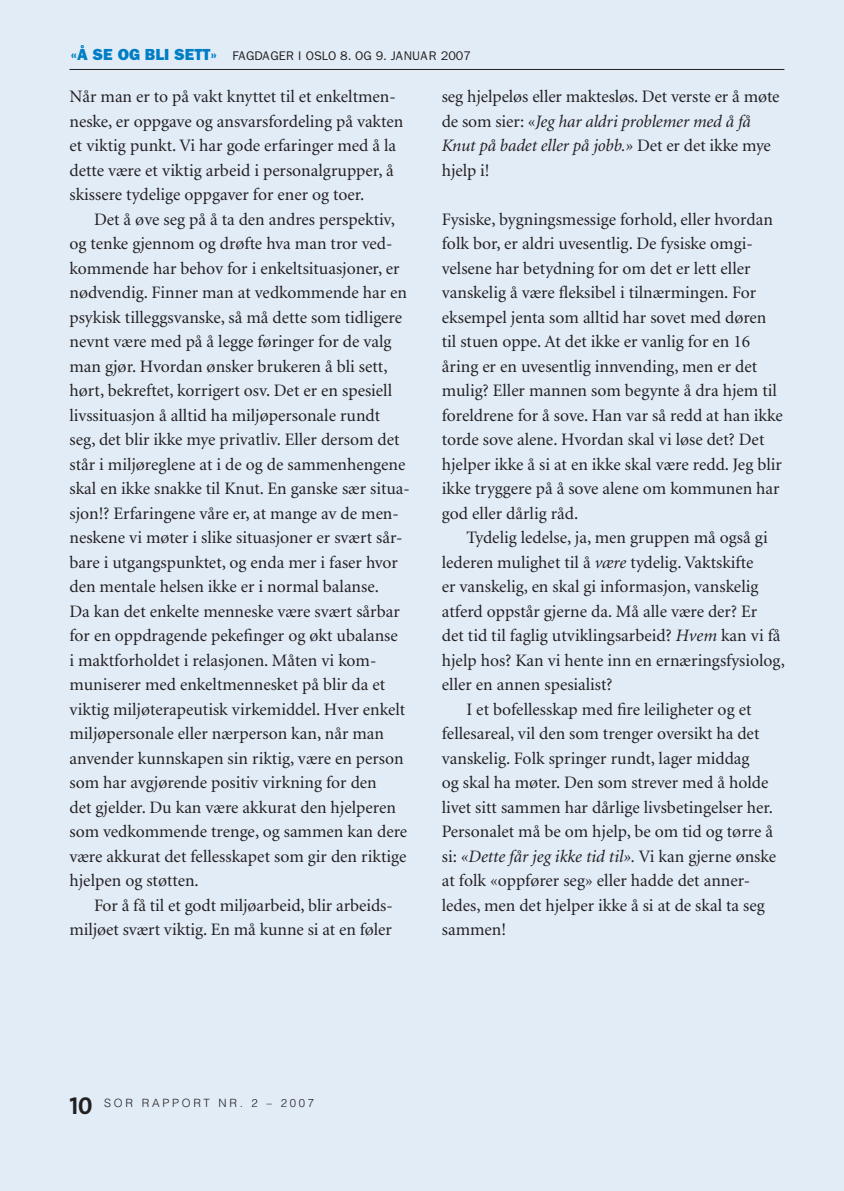
<style>
.page{position:relative;width:844px;height:1191px;background:#fff}
.page>*{position:absolute;margin:0;border:0;box-sizing:border-box;transform-origin:0 0}
.t1{font:24.5px "The Sans Bold Caps";color:#231f20}
.t2{font:17.5px/24.5px "Minion";color:#231f20}
.t3{font:italic 17.5px "Minion";color:#231f20}
.t4{font:12.6px "Franklin Gothic";color:#231f20}
.t5{font:300 11.38px "Helvetica";letter-spacing:.24em;color:#231f20}
.s1{font-weight:800;font-size:16.1px;color:#007ec5}
.s2{font-style:italic}
.s3{font-style:normal}
</style>
<div class="page">
<div style="left:0;top:0;width:843px;height:1191px;background:#e1ecf7"></div>
<hr style="left:69px;top:69px;width:715px;height:1px;background:#231f20">
<hr style="left:843px;top:0;width:1px;height:1191px;background:#e1ecf7">
<p class="t4" style="left:70px;top:49px;width:402px"><span class="s1">«Å SE OG BLI SETT»</span> FAGDAGER I OSLO 8. OG 9. JANUAR 2007</p>
<p class="t2" style="left:69px;top:85px;width:335px">Når man er to på vakt knyttet til et enkeltmen&shy;neske, er oppgave og ansvarsfordeling på vakten et viktig punkt. Vi har gode erfaringer med å la dette være et viktig arbeid i personalgrupper, å skissere tydelige oppgaver for ener og toer.</p>
<p class="t2" style="left:69px;top:207px;width:342px;text-indent:24px">Det å øve seg på å ta den andres perspektiv, og tenke gjennom og drøfte hva man tror ved&shy;kommende har behov for i enkeltsituasjoner, er nødvendig. Finner man at vedkommende har en psykisk tilleggsvanske, så må dette som tidligere nevnt være med på å legge føringer for de valg man gjør. Hvordan ønsker brukeren å bli sett, hørt, bekreftet, korrigert osv. Det er en spesiell livssituasjon å alltid ha miljøpersonale rundt seg, det blir ikke mye privatliv. Eller dersom det står i miljøreglene at i de og de sammenhengene skal en ikke snakke til Knut. En ganske sær situa&shy;sjon!? Erfaringene våre er, at mange av de men&shy;neskene vi møter i slike situasjoner er svært sår&shy;bare i utgangspunktet, og enda mer i faser hvor den mentale helsen ikke er i normal balanse.<br>Da kan det enkelte menneske være svært sårbar for en oppdragende pekefinger og økt ubalanse<br>i maktforholdet i relasjonen. Måten vi kom&shy;muniserer med enkeltmennesket på blir da et viktig miljøterapeutisk virkemiddel. Hver enkelt miljøpersonale eller nærperson kan, når man anvender kunnskapen sin riktig, være en person som har avgjørende positiv virkning for den<br>det gjelder. Du kan være akkurat den hjelperen som vedkommende trenge, og sammen kan dere være akkurat det fellesskapet som gir den riktige hjelpen og støtten.</p>
<p class="t2" style="left:69px;top:893px;width:325px;text-align:right">For å få til et godt miljøarbeid, blir arbeids&shy;miljøet svært viktig. En må kunne si at en føler</p>
<p class="t2" style="left:441px;top:85px;width:339px">seg hjelpeløs eller maktesløs. Det verste er å møte de som sier: «<span class="s2">Jeg har aldri problemer med å få Knut på badet eller på jobb.»</span> Det er det ikke mye hjelp i!</p>
<p class="t2" style="left:441px;top:207px;width:342px">Fysiske, bygningsmessige forhold, eller hvordan folk bor, er aldri uvesentlig. De fysiske omgi&shy;velsene har betydning for om det er lett eller vanskelig å være fleksibel i tilnærmingen. For eksempel jenta som alltid har sovet med døren til stuen oppe. At det ikke er vanlig for en 16 åring er en uvesentlig innvending, men er det mulig? Eller mannen som begynte å dra hjem til foreldrene for å sove. Han var så redd at han ikke torde sove alene. Hvordan skal vi løse det? Det hjelper ikke å si at en ikke skal være redd. Jeg blir ikke tryggere på å sove alene om kommunen har god eller dårlig råd.</p>
<p class="t2" style="left:466px;top:526px;width:303px">Tydelig ledelse, ja, men gruppen må også gi</p>
<p class="t2" style="left:441px;top:550px;width:313px">lederen mulighet til å <span class="s2">være</span> tydelig. Vaktskifte</p>
<p class="t2" style="left:441px;top:575px;width:318px">er vanskelig, en skal gi informasjon, vanskelig</p>
<p class="t2" style="left:441px;top:599px;width:317px">atferd oppstår gjerne da. Må alle være der? Er</p>
<p class="t2" style="left:441px;top:624px;width:340px">det tid til faglig utviklingsarbeid? <span class="s2">Hvem</span> kan vi få</p>
<p class="t2" style="left:441px;top:648px;width:344px">hjelp hos? Kan vi hente inn en ernæringsfysiolog,</p>
<p class="t2" style="left:441px;top:673px;width:172px">eller en annen spesialist?</p>
<p class="t2" style="left:466px;top:697px;width:286px">I et bofellesskap med fire leiligheter og et</p>
<p class="t2" style="left:441px;top:722px;width:319px">fellesareal, vil den som trenger oversikt ha det</p>
<p class="t2" style="left:441px;top:746px;width:309px">vanskelig. Folk springer rundt, lager middag</p>
<p class="t2" style="left:441px;top:771px;width:328px">og skal ha møter. Den som strever med å holde</p>
<p class="t2" style="left:441px;top:795px;width:332px">livet sitt sammen har dårlige livsbetingelser her.</p>
<p class="t2" style="left:441px;top:820px;width:333px">Personalet må be om hjelp, be om tid og tørre å</p>
<p class="t3" style="left:441px;top:847px;width:336px"><span class="s3">si:</span> «Dette får jeg ikke tid til». <span class="s3">Vi kan gjerne ønske</span></p>
<p class="t2" style="left:441px;top:869px;width:310px">at folk «oppfører seg» eller hadde det anner-</p>
<p class="t2" style="left:441px;top:893px;width:324px">ledes, men det hjelper ikke å si at de skal ta seg</p>
<p class="t2" style="left:441px;top:918px;width:66px">sammen!</p>
<h1 class="t1" style="left:69px;top:1085px;width:25px">10</h1>
<p class="t5" style="left:104px;top:1095px;width:211px">SOR RAPPORT NR. 2 – 2007</p>
</div>
